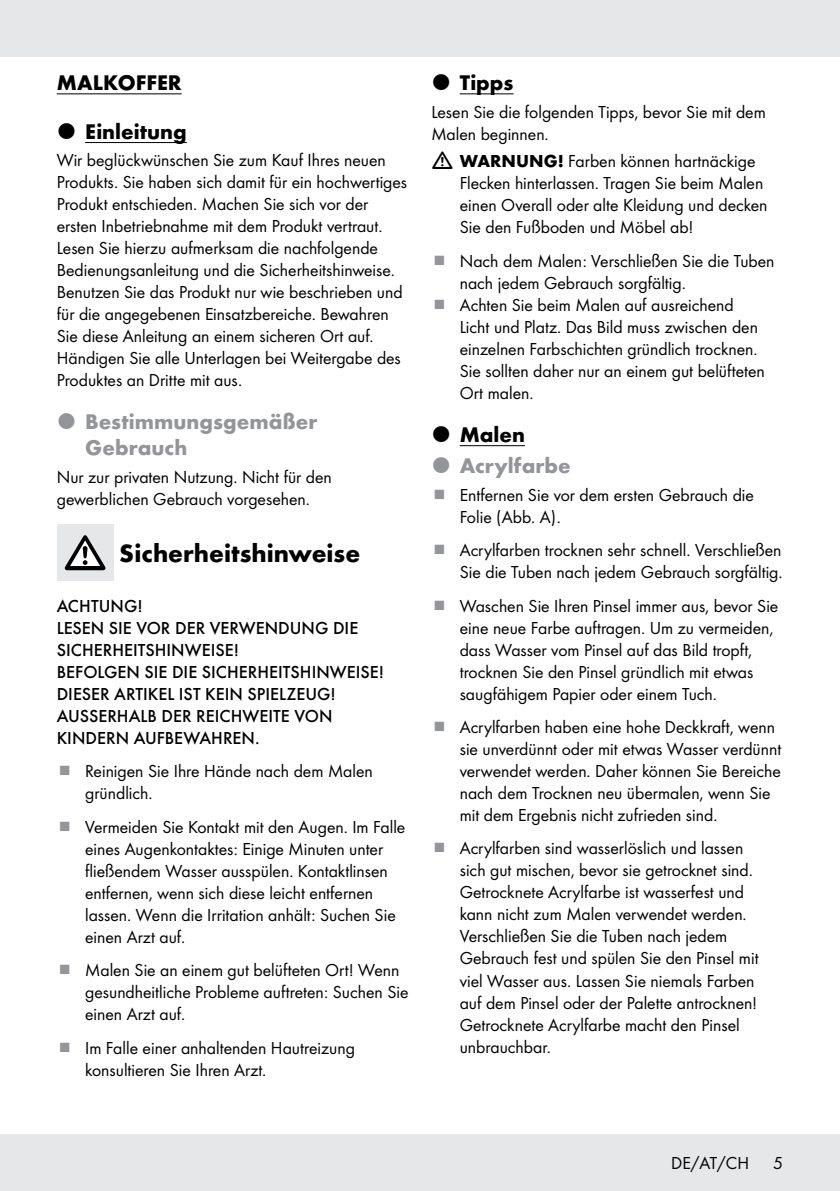
<style>
.page{position:relative;width:840px;height:1191px;background:#fff}
.page>*{position:absolute;margin:0;border:0;box-sizing:border-box;transform-origin:0 0}
.t1{font:700 26px "Futura";color:#000}
.t2{font:700 22px/26px "Futura";color:#939598}
.t3{font:700 22px "Futura";color:#000}
.t4{font:18px/22px "Futura Boo";color:#000}
.t5{font:500 18px/22px "Futura";color:#000}
.s1{font-family:"Futura";font-weight:700}
</style>
<div class="page">
<div style="left:0;top:1134px;width:839px;height:57px;background:#e6e7e8"></div>
<div style="left:0;top:0;width:839px;height:57px;background:#e6e7e8"></div>
<hr style="left:57px;top:93px;width:125px;height:1px;background:#000">
<hr style="left:85px;top:142px;width:102px;height:1px;background:#000">
<div style="left:57px;top:524px;width:56px;height:57px;background:#e6e7e8"></div>
<svg style="left:65px;top:535px;width:40px;height:35px"></svg>
<hr style="left:459px;top:93px;width:54px;height:1px;background:#000">
<hr style="left:459px;top:445px;width:65px;height:1px;background:#000">
<p class="t3" style="left:57px;top:66px;width:126px">MALKOFFER</p>
<p class="t3" style="left:85px;top:115px;width:103px">Einleitung</p>
<p class="t4" style="left:57px;top:148px;width:352px">Wir beglückwünschen Sie zum Kauf Ihres neuen Produkts. Sie haben sich damit für ein hochwertiges Produkt entschieden. Machen Sie sich vor der ersten Inbetriebnahme mit dem Produkt vertraut.<br>Lesen Sie hierzu aufmerksam die nachfolgende Bedienungsanleitung und die Sicherheitshinweise.<br>Benutzen Sie das Produkt nur wie beschrieben und für die angegebenen Einsatzbereiche. Bewahren Sie diese Anleitung an einem sicheren Ort auf.<br>Händigen Sie alle Unterlagen bei Weitergabe des Produktes an Dritte mit aus.</p>
<p class="t2" style="left:85px;top:407px;width:234px">Bestimmungsgemäßer<br>Gebrauch</p>
<p class="t4" style="left:57px;top:465px;width:276px">Nur zur privaten Nutzung. Nicht für den gewerblichen Gebrauch vorgesehen.</p>
<h1 class="t1" style="left:119px;top:534px;width:242px">Sicherheitshinweise</h1>
<p class="t5" style="left:57px;top:594px;width:328px">ACHTUNG!<br>LESEN SIE VOR DER VERWENDUNG DIE<br>SICHERHEITSHINWEISE!<br>BEFOLGEN SIE DIE SICHERHEITSHINWEISE!<br>DIESER ARTIKEL IST KEIN SPIELZEUG!<br>AUSSERHALB DER REICHWEITE VON<br>KINDERN AUFBEWAHREN.</p>
<p class="t4" style="left:85px;top:759px;width:289px">Reinigen Sie Ihre Hände nach dem Malen gründlich.</p>
<p class="t4" style="left:85px;top:815px;width:321px">Vermeiden Sie Kontakt mit den Augen. Im Falle eines Augenkontaktes: Einige Minuten unter fließendem Wasser ausspülen. Kontaktlinsen entfernen, wenn sich diese leicht entfernen lassen. Wenn die Irritation anhält: Suchen Sie einen Arzt auf.</p>
<p class="t4" style="left:85px;top:958px;width:325px">Malen Sie an einem gut belüfteten Ort! Wenn gesundheitliche Probleme auftreten: Suchen Sie einen Arzt auf.</p>
<p class="t4" style="left:85px;top:1035px;width:271px">Im Falle einer anhaltenden Hautreizung konsultieren Sie Ihren Arzt.</p>
<p class="t3" style="left:459px;top:66px;width:55px">Tipps</p>
<p class="t4" style="left:431px;top:100px;width:336px">Lesen Sie die folgenden Tipps, bevor Sie mit dem<br>Malen beginnen.</p>
<p class="t4" style="left:459px;top:149px;width:309px"><span class="s1">WARNUNG!</span> Farben können hartnäckige Flecken hinterlassen. Tragen Sie beim Malen einen Overall oder alte Kleidung und decken Sie den Fußboden und Möbel ab!</p>
<p class="t4" style="left:459px;top:249px;width:316px">Nach dem Malen: Verschließen Sie die Tuben nach jedem Gebrauch sorgfältig.<br>Achten Sie beim Malen auf ausreichend<br>Licht und Platz. Das Bild muss zwischen den einzelnen Farbschichten gründlich trocknen.<br>Sie sollten daher nur an einem gut belüfteten Ort malen.</p>
<p class="t3" style="left:459px;top:418px;width:67px">Malen</p>
<p class="t2" style="left:459px;top:451px;width:112px">Acrylfarbe</p>
<p class="t4" style="left:459px;top:483px;width:295px">Entfernen Sie vor dem ersten Gebrauch die<br>Folie (Abb. A).</p>
<p class="t4" style="left:459px;top:538px;width:324px">Acrylfarben trocknen sehr schnell. Verschließen<br>Sie die Tuben nach jedem Gebrauch sorgfältig.</p>
<p class="t4" style="left:459px;top:594px;width:320px">Waschen Sie Ihren Pinsel immer aus, bevor Sie eine neue Farbe auftragen. Um zu vermeiden, dass Wasser vom Pinsel auf das Bild tropft, trocknen Sie den Pinsel gründlich mit etwas saugfähigem Papier oder einem Tuch.</p>
<p class="t4" style="left:459px;top:715px;width:323px">Acrylfarben haben eine hohe Deckkraft, wenn sie unverdünnt oder mit etwas Wasser verdünnt verwendet werden. Daher können Sie Bereiche nach dem Trocknen neu übermalen, wenn Sie mit dem Ergebnis nicht zufrieden sind.</p>
<p class="t4" style="left:459px;top:836px;width:300px">Acrylfarben sind wasserlöslich und lassen sich gut mischen, bevor sie getrocknet sind.<br>Getrocknete Acrylfarbe ist wasserfest und kann nicht zum Malen verwendet werden.<br>Verschließen Sie die Tuben nach jedem Gebrauch fest und spülen Sie den Pinsel mit viel Wasser aus. Lassen Sie niemals Farben auf dem Pinsel oder der Palette antrocknen!<br>Getrocknete Acrylfarbe macht den Pinsel unbrauchbar.</p>
<p class="t4" style="left:671px;top:1151px;width:79px">DE/AT/CH</p>
<p class="t4" style="left:772px;top:1151px;width:11px">5</p>
</div>
